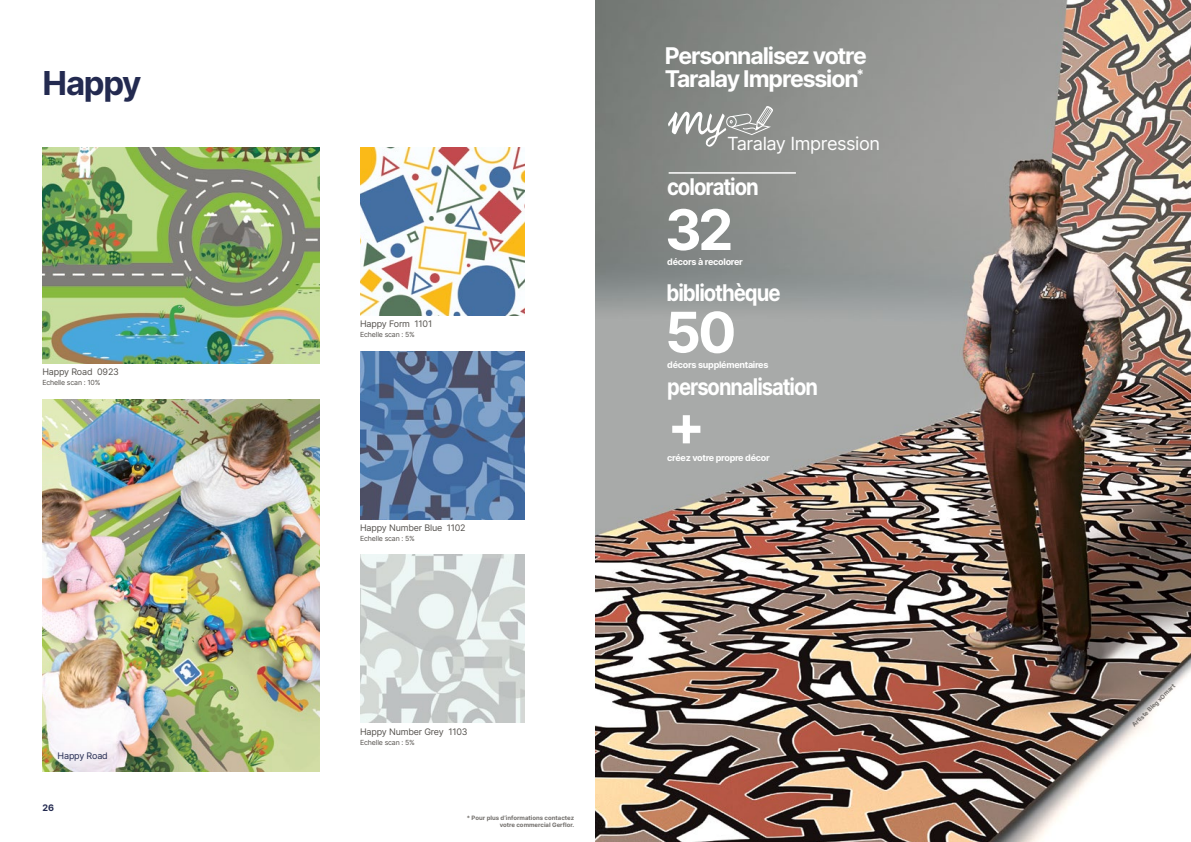
<style>
.page{position:relative;width:1191px;height:842px;background:#fff}
.page>*{position:absolute;margin:0;border:0;box-sizing:border-box;transform-origin:0 0}
.t1{font:700 56px/102.5px "Inter";color:#fff}
.t2{font:700 33px "Inter";letter-spacing:-.04em;color:#232a50}
.t3{font:700 23px/23px "Inter";letter-spacing:-.05em;color:#fff}
.t4{font:700 23px "Inter";letter-spacing:-.05em;color:#fff;scale:.89 1}
.t5{font:700 23px "Inter";letter-spacing:-.05em;color:#fff;scale:.88 1}
.t6{font:18.1px "Inter";letter-spacing:-.02em;color:#fff}
.t7{font:9px "Inter";letter-spacing:-.02em;color:#55524e}
.t8{font:700 9px "Inter";letter-spacing:-.03em;color:#fff}
.t9{font:9px "Inter";letter-spacing:-.02em;color:#232a50}
.t10{font:700 9px "Inter";color:#232a50}
.t11{font:7px "Inter";letter-spacing:-.02em;color:#55524e}
.t12{font:700 6px/7px "Inter";color:#75726f;text-align:right}
</style>
<div class="page">
<img style="left:42px;top:399px;width:277px;height:372px">
<img style="left:360px;top:147px;width:164px;height:168px">
<img style="left:360px;top:351px;width:164px;height:168px">
<img style="left:360px;top:555px;width:164px;height:168px">
<img style="left:43px;top:147px;width:276px;height:216px">
<img style="left:595px;top:0;width:596px;height:842px">
<hr style="left:668px;top:172px;width:128px;height:2px;background:#fff">
<svg style="left:667px;top:106px;width:106px;height:42px;background:#9c9e9c"></svg>
<h2 class="t2" style="left:43px;top:59px;width:100px">Happy</h2>
<h3 class="t7" style="left:42px;top:365px;width:78px">Happy Road 0923</h3>
<p class="t11" style="left:42px;top:377px;width:60px">Echelle scan : 10%</p>
<h3 class="t9" style="left:58px;top:749px;width:52px">Happy Road</h3>
<h3 class="t10" style="left:43px;top:801px;width:13px">26</h3>
<h3 class="t7" style="left:360px;top:317px;width:74px">Happy Form 1101</h3>
<p class="t11" style="left:360px;top:329px;width:56px">Echelle scan : 5%</p>
<h3 class="t7" style="left:360px;top:521px;width:107px">Happy Number Blue 1102</h3>
<p class="t11" style="left:360px;top:533px;width:56px">Echelle scan : 5%</p>
<h3 class="t7" style="left:360px;top:725px;width:109px">Happy Number Grey 1103</h3>
<p class="t11" style="left:360px;top:737px;width:56px">Echelle scan : 5%</p>
<p class="t12" style="left:467px;top:814px;width:109px">* Pour plus d’informations contactez votre commercial Gerflor.</p>
<h3 class="t3" style="left:665px;top:43px;width:203px">Personnalisez votre<br>Taralay Impression<sup>*</sup></h3>
<h3 class="t6" style="left:727px;top:130px;width:154px">Taralay Impression</h3>
<h3 class="t4" style="left:667px;top:170px;width:105px">coloration</h3>
<h1 class="t1" style="left:665px;top:177px;width:73px">32<br>50</h1>
<h3 class="t8" style="left:667px;top:255px;width:77px">décors à recolorer</h3>
<h3 class="t4" style="left:666px;top:276px;width:130px">bibliothèque</h3>
<h3 class="t8" style="left:667px;top:358px;width:103px">décors supplémentaires</h3>
<h3 class="t5" style="left:667px;top:370px;width:173px">personnalisation</h3>
<h1 class="t1" style="left:667px;top:377px;width:40px">+</h1>
<h3 class="t8" style="left:667px;top:451px;width:104px">créez votre propre décor</h3>
<p class="t12" style="left:1130px;top:723px;width:60px;rotate:-45deg">Artiste Bleg xOmart</p>
</div>
